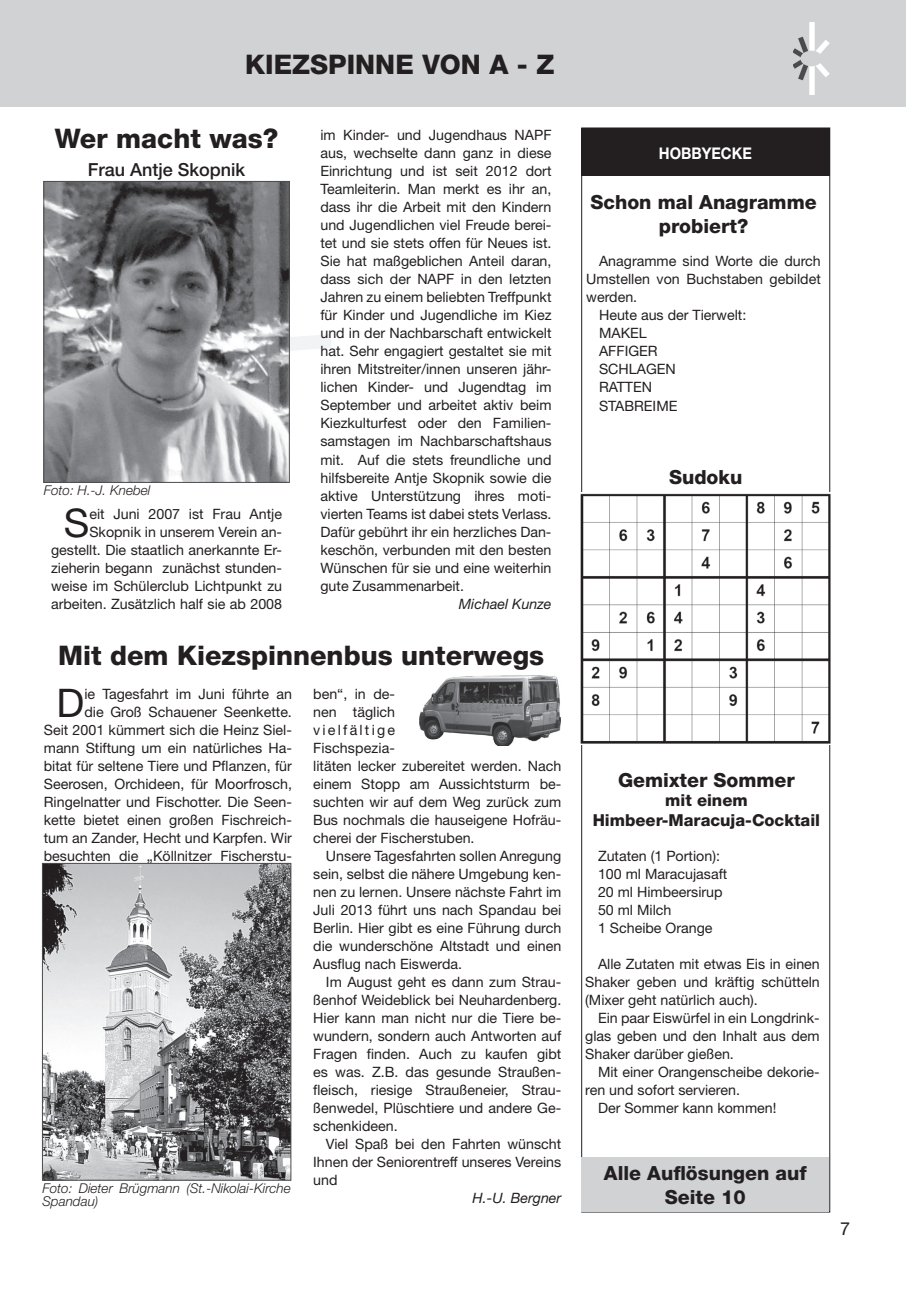
<style>
.page{position:relative;width:906px;height:1289px;background:#fff}
.page>*{position:absolute;margin:0;border:0;box-sizing:border-box;transform-origin:0 0}
.t1{font:39.45px "Helvetica Neue";color:#231f20}
.t2{font:800 27px "Helvetica Neue";color:#231f20}
.t3{font:800 19.5px/23.4px "Helvetica Neue";color:#231f20;text-align:center}
.t4{font:500 18px "Helvetica Neue";color:#231f20}
.t5{font:18px "Helvetica Neue";color:#231f20}
.t6{font:800 16.5px/19.8px "Helvetica Neue";color:#231f20;text-align:center}
.t7{font:700 16.05px "Helvetica Neue";color:#fff;scale:.91 1}
.t8{font:14.25px/18px "Helvetica Neue";color:#231f20;text-align:justify}
.t9{font:italic 14.25px "Helvetica Neue";color:#231f20}
.t10{font:italic 300 13.5px/13.5px "Helvetica Neue";color:#231f20}
</style>
<div class="page">
<div style="left:0;top:0;width:906px;height:106px;background:#d1d2d4"></div>
<img style="left:793px;top:22px;width:36px;height:73px">
<svg style="left:289px;top:334px;width:42px;height:22px"></svg>
<img style="left:419px;top:675px;width:141px;height:70px">
<div style="left:581px;top:128px;width:248px;height:48px;background:#231f20"></div>
<img style="left:44px;top:865px;width:245px;height:313px">
<div style="left:42px;top:863px;width:249px;height:317px;border:1px solid #4b4c4d"></div>
<img style="left:580px;top:493px;width:251px;height:251px">
<div style="left:582px;top:1157px;width:247px;height:54px;background:#d1d2d4"></div>
<img style="left:46px;top:183px;width:241px;height:297px">
<div style="left:44px;top:181px;width:245px;height:301px;border:1px solid #4b4c4d"></div>
<h2 class="t2" style="left:245px;top:48px;width:311px">KIEZSPINNE VON A - Z</h2>
<h2 class="t2" style="left:55px;top:123px;width:225px">Wer macht was?</h2>
<p class="t4" style="left:88px;top:159px;width:159px">Frau Antje Skopnik</p>
<p class="t8" style="left:320px;top:126px;width:233px">im Kinder- und Jugendhaus NAPF aus, wechselte dann ganz in diese Einrichtung und ist seit 2012 dort Teamleiterin. Man merkt es ihr an, dass ihr die Arbeit mit den Kindern und Jugendlichen viel Freude berei&shy;tet und sie stets offen für Neues ist.<br>Sie hat maßgeblichen Anteil daran, dass sich der NAPF in den letzten Jahren zu einem beliebten Treffpunkt für Kinder und Jugendliche im Kiez und in der Nachbarschaft entwickelt hat. Sehr engagiert gestaltet sie mit ihren Mitstreiter/innen unseren jähr&shy;lichen Kinder- und Jugendtag im September und arbeitet aktiv beim Kiezkulturfest oder den Familien&shy;samstagen im Nachbarschaftshaus mit. Auf die stets freundliche und hilfsbereite Antje Skopnik sowie die aktive Unterstützung ihres moti&shy;vierten Teams ist dabei stets Verlass.<br>Dafür gebührt ihr ein herzliches Dan&shy;keschön, verbunden mit den besten Wünschen für sie und eine weiterhin gute Zusammenarbeit.</p>
<p class="t9" style="left:459px;top:595px;width:94px">Michael Kunze</p>
<h2 class="t2" style="left:58px;top:639px;width:488px">Mit dem Kiezspinnenbus unterwegs</h2>
<h1 class="t1" style="left:57px;top:679px;width:29px">D</h1>
<p class="t10" style="left:44px;top:483px;width:108px">Foto: H.-J. Knebel</p>
<h1 class="t1" style="left:64px;top:499px;width:27px">S</h1>
<p class="t8" style="left:51px;top:504px;width:233px;text-align:right">eit Juni 2007 ist Frau Antje Skopnik in unserem Verein an&shy;gestellt. Die staatlich anerkannte Er&shy;zieherin begann zunächst stunden&shy;weise im Schülerclub Lichtpunkt zu arbeiten. Zusätzlich half sie ab 2008</p>
<p class="t8" style="left:44px;top:684px;width:250px;text-align:right">ie Tagesfahrt im Juni führte an<br>die Groß Schauener Seenkette.<br>Seit 2001 kümmert sich die Heinz Siel&shy;mann Stiftung um ein natürliches Ha&shy;bitat für seltene Tiere und Pflanzen, für Seerosen, Orchideen, für Moorfrosch, Ringelnatter und Fischotter. Die Seen&shy;kette bietet einen großen Fischreich&shy;tum an Zander, Hecht und Karpfen. Wir besuchten die „Köllnitzer Fischerstu-</p>
<p class="t8" style="left:313px;top:684px;width:250px;text-align:left">ben“, in de-<br>nen täglich<br>vielfältige<br>Fischspezia-<br>litäten lecker zubereitet werden. Nach einem Stopp am Aussichtsturm be&shy;suchten wir auf dem Weg zurück zum<br>Bus nochmals die hauseigene Hofräu&shy;cherei der Fischerstuben.</p>
<p class="t8" style="left:313px;top:846px;width:250px;text-indent:13px">Unsere Tagesfahrten sollen Anregung sein, selbst die nähere Umgebung ken&shy;nen zu lernen. Unsere nächste Fahrt im Juli 2013 führt uns nach Spandau bei Berlin. Hier gibt es eine Führung durch die wunderschöne Altstadt und einen Ausflug nach Eiswerda.</p>
<p class="t8" style="left:313px;top:972px;width:250px;text-indent:13px">Im August geht es dann zum Strau&shy;ßenhof Weideblick bei Neuhardenberg.<br>Hier kann man nicht nur die Tiere be&shy;wundern, sondern auch Antworten auf Fragen finden. Auch zu kaufen gibt es was. Z.B. das gesunde Straußen&shy;fleisch, riesige Straußeneier, Strau&shy;ßenwedel, Plüschtiere und andere Ge&shy;schenkideen.</p>
<p class="t8" style="left:313px;top:1134px;width:250px;text-indent:13px">Viel Spaß bei den Fahrten wünscht Ihnen der Seniorentreff unseres Vereins und</p>
<p class="t9" style="left:472px;top:1189px;width:90px">H.-U. Bergner</p>
<p class="t10" style="left:42px;top:1180px;width:250px">Foto: Dieter Brügmann (St.-Nikolai-Kirche<br>Spandau)</p>
<p class="t7" style="left:659px;top:143px;width:104px">HOBBYECKE</p>
<h3 class="t3" style="left:590px;top:191px;width:228px">Schon mal Anagramme probiert?</h3>
<p class="t8" style="left:599px;top:252px;width:223px">Anagramme sind Worte die durch</p>
<p class="t8" style="left:586px;top:270px;width:236px">Umstellen von Buchstaben gebildet</p>
<p class="t8" style="left:586px;top:288px;width:52px">werden.</p>
<p class="t8" style="left:599px;top:306px;width:149px">Heute aus der Tierwelt:</p>
<p class="t8" style="left:599px;top:324px;width:49px">MAKEL</p>
<p class="t8" style="left:599px;top:342px;width:60px">AFFIGER</p>
<p class="t8" style="left:599px;top:360px;width:78px">SCHLAGEN</p>
<p class="t8" style="left:599px;top:378px;width:55px">RATTEN</p>
<p class="t8" style="left:599px;top:396px;width:80px">STABREIME</p>
<h3 class="t3" style="left:669px;top:465px;width:75px">Sudoku</h3>
<h3 class="t3" style="left:618px;top:768px;width:178px">Gemixter Sommer</h3>
<p class="t6" style="left:593px;top:790px;width:229px">mit einem<br>Himbeer-Maracuja-Cocktail</p>
<p class="t8" style="left:598px;top:846px;width:131px;text-align:left">Zutaten (1 Portion):<br>100 ml Maracujasaft<br>20 ml Himbeersirup<br>50 ml Milch<br>1 Scheibe Orange</p>
<p class="t8" style="left:585px;top:954px;width:236px;text-indent:13px">Alle Zutaten mit etwas Eis in einen Shaker geben und kräftig schütteln (Mixer geht natürlich auch).</p>
<p class="t8" style="left:585px;top:1008px;width:236px;text-indent:13px">Ein paar Eiswürfel in ein Longdrink&shy;glas geben und den Inhalt aus dem Shaker darüber gießen.</p>
<p class="t8" style="left:598px;top:1062px;width:223px">Mit einer Orangenscheibe dekorie-</p>
<p class="t8" style="left:585px;top:1080px;width:156px">ren und sofort servieren.</p>
<p class="t8" style="left:598px;top:1098px;width:180px">Der Sommer kann kommen!</p>
<h3 class="t3" style="left:604px;top:1161px;width:204px">Alle Auflösungen auf<br>Seite 10</h3>
<p class="t5" style="left:840px;top:1217px;width:12px">7</p>
</div>
